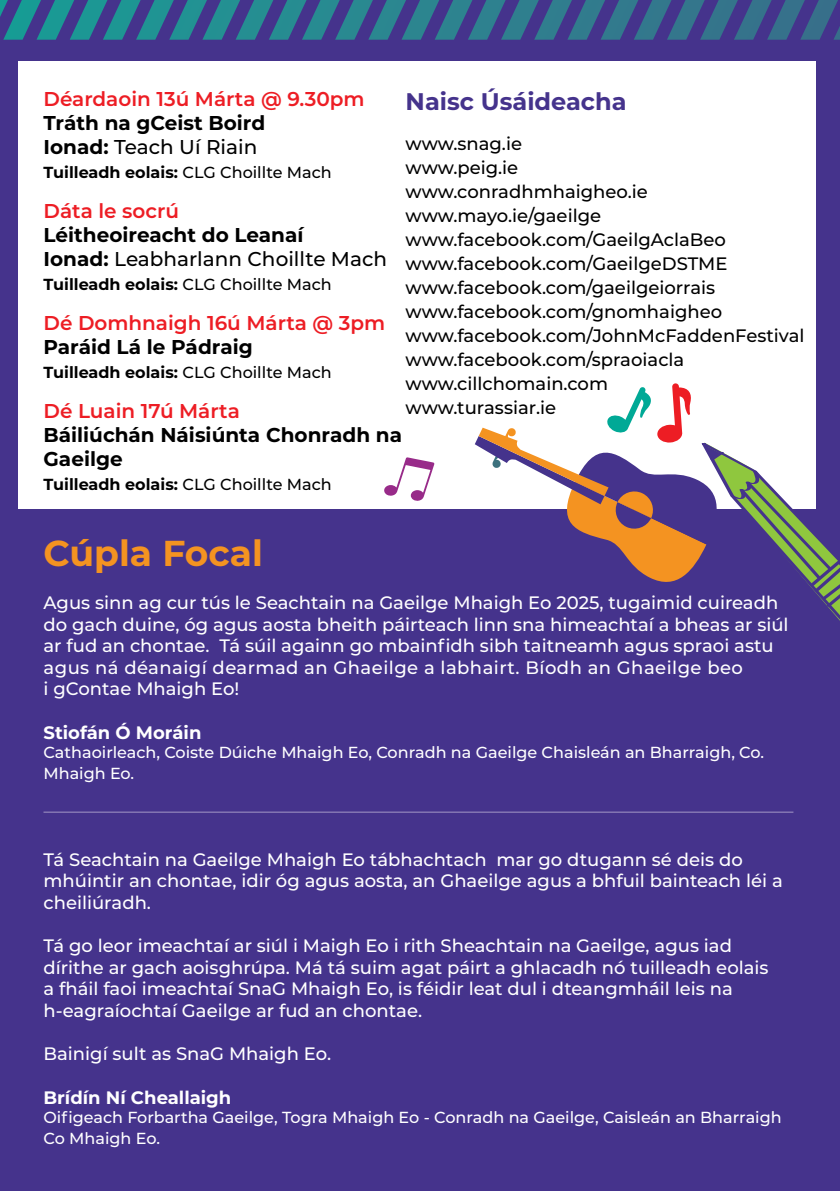
<style>
.page{position:relative;width:840px;height:1191px;background:#fff}
.page>*{position:absolute;margin:0;border:0;box-sizing:border-box;transform-origin:0 0}
.t1{font:700 36px "Montserrat";color:#f49321}
.t2{font:700 24px "Montserrat";color:#45338c}
.t3{font:700 20px/24px "Montserrat";color:#000}
.t4{font:600 20px "Montserrat";color:#ed1d24}
.t5{font:500 18px/21.6px "Montserrat";color:#fff}
.t6{font:500 18px/24px "Montserrat";color:#000}
.t7{font:700 18px "Montserrat";color:#fff}
.t8{font:500 16px/21.6px "Montserrat";color:#fff}
.t9{font:700 16px "Montserrat";color:#000}
.s1{font-weight:500}
</style>
<div class="page">
<div style="left:0;top:0;width:839px;height:1191px;background:#45338c"></div>
<div style="left:19px;top:61px;width:796px;height:448px;background:#fff"></div>
<svg style="left:0;top:0;width:839px;height:40px"></svg>
<hr style="left:43px;top:811px;width:750px;height:1px;background:#a498c5">
<svg style="left:384px;top:457px;width:50px;height:44px"></svg>
<svg style="left:474px;top:383px;width:365px;height:237px"></svg>
<h2 class="t2" style="left:405px;top:84px;width:222px">Naisc Úsáideacha</h2>
<p class="t6" style="left:405px;top:131px;width:400px">www.snag.ie<br>www.peig.ie<br>www.conradhmhaigheo.ie www.mayo.ie/gaeilge www.facebook.com/GaeilgAclaBeo www.facebook.com/GaeilgeDSTME www.facebook.com/gaeilgeiorrais www.facebook.com/gnomhaigheo www.facebook.com/JohnMcFaddenFestival www.facebook.com/spraoiacla www.cillchomain.com<br>www.turassiar.ie</p>
<p class="t4" style="left:43px;top:85px;width:322px">Déardaoin 13ú Márta @ 9.30pm</p>
<p class="t3" style="left:43px;top:110px;width:223px">Tráth na gCeist Boird<br>Ionad: <span class="s1">Teach Uí Riain</span></p>
<p class="t9" style="left:43px;top:161px;width:289px">Tuilleadh eolais: <span class="s1">CLG Choillte Mach</span></p>
<p class="t4" style="left:43px;top:197px;width:137px">Dáta le socrú</p>
<p class="t3" style="left:43px;top:222px;width:345px">Léitheoireacht do Leanaí<br>Ionad: <span class="s1">Leabharlann Choillte Mach</span></p>
<p class="t9" style="left:43px;top:273px;width:289px">Tuilleadh eolais: <span class="s1">CLG Choillte Mach</span></p>
<p class="t4" style="left:43px;top:309px;width:343px">Dé Domhnaigh 16ú Márta @ 3pm</p>
<p class="t3" style="left:43px;top:334px;width:210px">Paráid Lá le Pádraig</p>
<p class="t9" style="left:43px;top:361px;width:289px">Tuilleadh eolais: <span class="s1">CLG Choillte Mach</span></p>
<p class="t4" style="left:43px;top:397px;width:198px">Dé Luain 17ú Márta</p>
<p class="t3" style="left:43px;top:422px;width:360px">Báiliúchán Náisiúnta Chonradh na<br>Gaeilge</p>
<p class="t9" style="left:43px;top:473px;width:289px">Tuilleadh eolais: <span class="s1">CLG Choillte Mach</span></p>
<h1 class="t1" style="left:43px;top:527px;width:221px">Cúpla Focal</h1>
<p class="t5" style="left:43px;top:591px;width:746px">Agus sinn ag cur tús le Seachtain na Gaeilge Mhaigh Eo 2025, tugaimid cuireadh do gach duine, óg agus aosta bheith páirteach linn sna himeachtaí a bheas ar siúl ar fud an chontae. Tá súil againn go mbainfidh sibh taitneamh agus spraoi astu agus ná déanaigí dearmad an Ghaeilge a labhairt. Bíodh an Ghaeilge beo<br>i gContae Mhaigh Eo!</p>
<p class="t7" style="left:43px;top:719px;width:159px">Stiofán Ó Moráin</p>
<p class="t8" style="left:43px;top:740px;width:721px">Cathaoirleach, Coiste Dúiche Mhaigh Eo, Conradh na Gaeilge Chaisleán an Bharraigh, Co.<br>Mhaigh Eo.</p>
<p class="t5" style="left:43px;top:848px;width:740px">Tá Seachtain na Gaeilge Mhaigh Eo tábhachtach mar go dtugann sé deis do mhúintir an chontae, idir óg agus aosta, an Ghaeilge agus a bhfuil bainteach léi a cheiliúradh.</p>
<p class="t5" style="left:43px;top:934px;width:726px">Tá go leor imeachtaí ar siúl i Maigh Eo i rith Sheachtain na Gaeilge, agus iad dírithe ar gach aoisghrúpa. Má tá suim agat páirt a ghlacadh nó tuilleadh eolais a fháil faoi imeachtaí SnaG Mhaigh Eo, is féidir leat dul i dteangmháil leis na h-eagraíochtaí Gaeilge ar fud an chontae.</p>
<p class="t5" style="left:43px;top:1042px;width:289px">Bainigí sult as SnaG Mhaigh Eo.</p>
<p class="t7" style="left:43px;top:1084px;width:189px">Brídín Ní Cheallaigh</p>
<p class="t8" style="left:43px;top:1105px;width:739px">Oifigeach Forbartha Gaeilge, Togra Mhaigh Eo - Conradh na Gaeilge, Caisleán an Bharraigh<br>Co Mhaigh Eo.</p>
</div>
